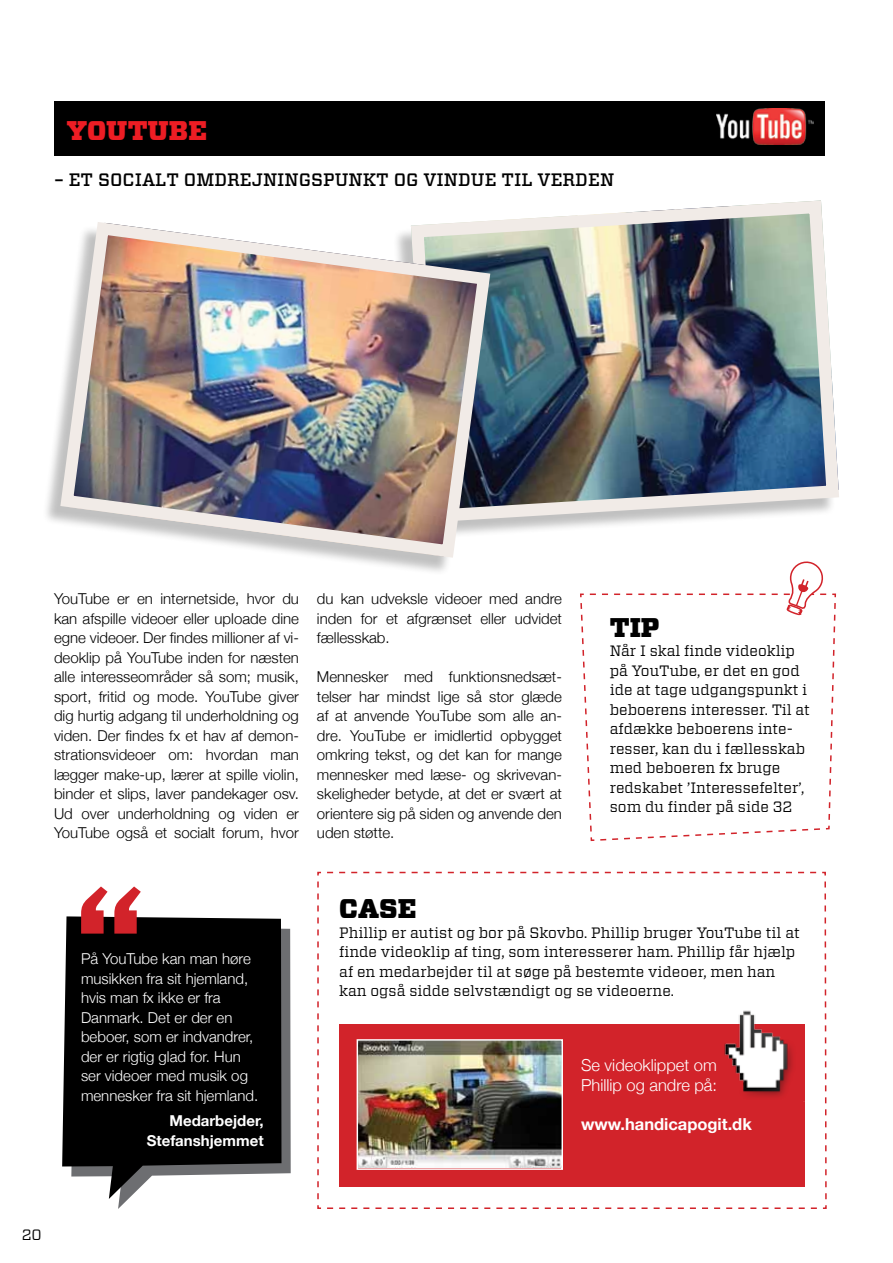
<style>
.page{position:relative;width:893px;height:1263px;background:#fff}
.page>*{position:absolute;margin:0;border:0;box-sizing:border-box;transform-origin:0 0}
.t1{font:900 27px "Vitesse";color:#000}
.t2{font:900 27px "Vitesse";color:#ed1d24}
.t3{font:500 18px "Vitesse";color:#000}
.t4{font:300 16.5px/19.8px "Helvetica Neue";color:#fff}
.t5{font:700 16.5px "Helvetica Neue";color:#fff}
.t6{font:300 15px/19.5px "Helvetica Neue";color:#000;text-align:justify}
.t7{font:15px/19.5px "Vitesse";color:#000}
.t8{font:300 15px/19.5px "Helvetica Neue";color:#fff}
.t9{font:700 15px/19.5px "Helvetica Neue";color:#fff;text-align:right}
</style>
<div class="page">
<div style="left:54px;top:101px;width:771px;height:55px;background:#000"></div>
<img style="left:716px;top:109px;width:97px;height:35px">
<svg style="left:317px;top:871px;width:510px;height:338px"></svg>
<div style="left:339px;top:1024px;width:466px;height:163px;background:#d2232a"></div>
<img style="left:716px;top:1006px;width:89px;height:91px">
<img style="left:356px;top:1039px;width:207px;height:131px">
<svg style="left:118px;top:928px;width:173px;height:281px;fill:#6d6e71"></svg>
<svg style="left:62px;top:916px;width:219px;height:283px;background:#1c1c1c"></svg>
<svg style="left:81px;top:886px;width:60px;height:47px"></svg>
<img style="left:497px;top:200px;width:342px;height:329px">
<div style="left:42px;top:225px;width:445px;height:351px;background:#000;opacity:.25"></div>
<img style="left:54px;top:220px;width:443px;height:344px">
<svg style="left:580px;top:518px;width:257px;height:323px"></svg>
<h1 class="t2" style="left:67px;top:113px;width:142px">YOUTUBE</h1>
<p class="t3" style="left:54px;top:168px;width:562px">– ET SOCIALT OMDREJNINGSPUNKT OG VINDUE TIL VERDEN</p>
<p class="t6" style="left:54px;top:589px;width:246px">YouTube er en internetside, hvor du kan afspille videoer eller uploade dine egne videoer. Der findes millioner af vi&shy;deoklip på YouTube inden for næsten alle interesseområder så som; musik, sport, fritid og mode. YouTube giver dig hurtig adgang til underholdning og viden. Der findes fx et hav af demon&shy;strationsvideoer om: hvordan man lægger make-up, lærer at spille violin, binder et slips, laver pandekager osv.<br>Ud over underholdning og viden er YouTube også et socialt forum, hvor</p>
<p class="t6" style="left:317px;top:589px;width:246px">du kan udveksle videoer med andre inden for et afgrænset eller udvidet fællesskab.</p>
<p class="t6" style="left:317px;top:667px;width:246px">Mennesker med funktionsnedsæt&shy;telser har mindst lige så stor glæde af at anvende YouTube som alle an&shy;dre. YouTube er imidlertid opbygget omkring tekst, og det kan for mange mennesker med læse- og skrivevan&shy;skeligheder betyde, at det er svært at orientere sig på siden og anvende den uden støtte.</p>
<h1 class="t1" style="left:610px;top:609px;width:18px">TIP</h1>
<p class="t7" style="left:610px;top:641px;width:202px">Når I skal finde videoklip på YouTube, er det en god ide at tage udgangspunkt i beboerens interesser. Til at afdække beboerens inte&shy;resser, kan du i fællesskab med beboeren fx bruge redskabet ’Interessefelter’, som du finder på side 32</p>
<p class="t8" style="left:81px;top:949px;width:179px">På YouTube kan man høre musikken fra sit hjemland, hvis man fx ikke er fra<br>Danmark. Det er der en beboer, som er indvandrer, der er rigtig glad for. Hun ser videoer med musik og mennesker fra sit hjemland.</p>
<p class="t9" style="left:147px;top:1111px;width:118px">Medarbejder,<br>Stefanshjemmet</p>
<h1 class="t1" style="left:339px;top:891px;width:20px">CASE</h1>
<p class="t7" style="left:339px;top:923px;width:462px">Phillip er autist og bor på Skovbo. Phillip bruger YouTube til at finde videoklip af ting, som interesserer ham. Phillip får hjælp af en medarbejder til at søge på bestemte videoer, men han kan også sidde selvstændigt og se videoerne.</p>
<p class="t4" style="left:581px;top:1055px;width:138px">Se videoklippet om<br>Phillip og andre på:</p>
<p class="t5" style="left:581px;top:1114px;width:172px">www.handicapogit.dk</p>
<p class="t7" style="left:22px;top:1225px;width:22px">20</p>
</div>
